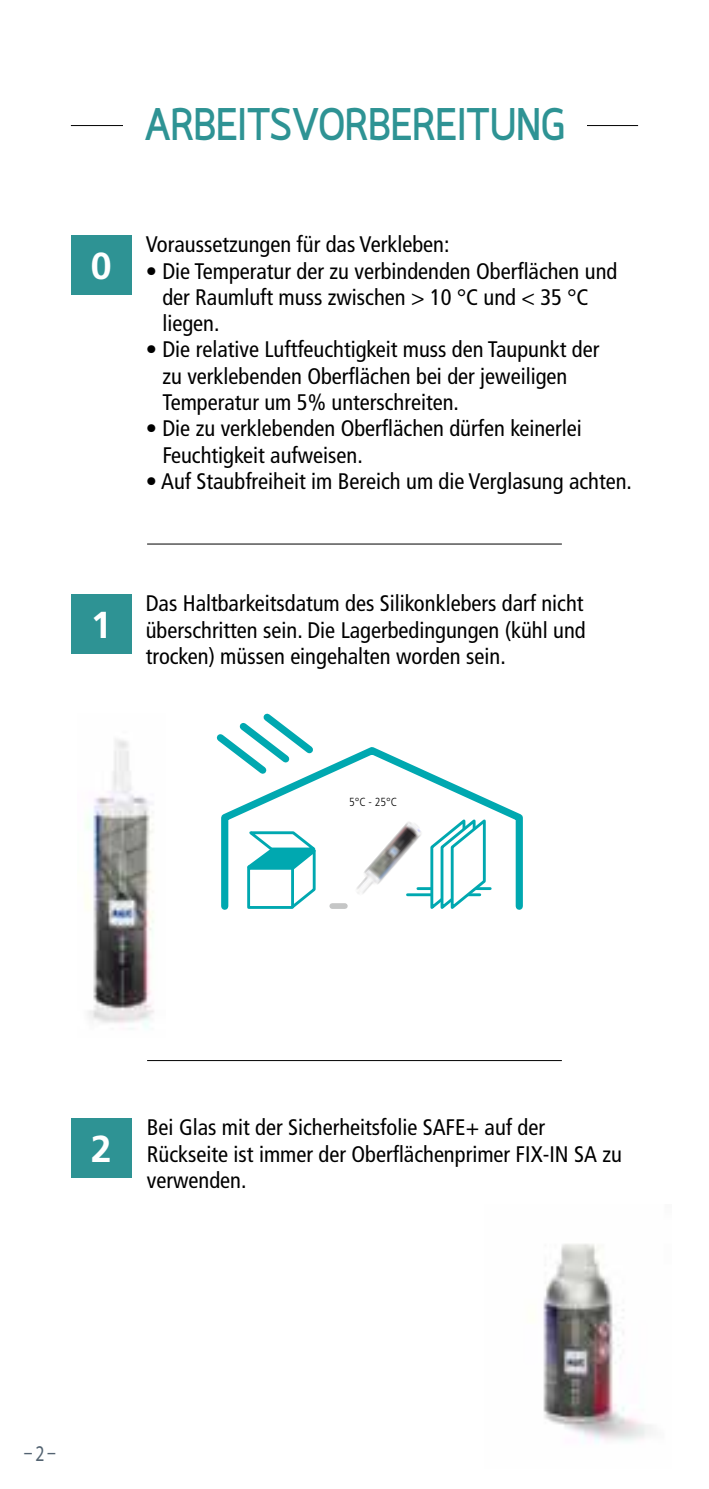
<style>
.page{position:relative;width:709px;height:1489px;background:#fff}
.page>*{position:absolute;margin:0;border:0;box-sizing:border-box;transform-origin:0 0}
.t1{font:700 45px "Quark";color:#2e9394;scale:.9 1}
.t2{font:700 37.5px "Frutiger LT Std";color:#fff}
.t3{font:condensed 22.5px/26.2px "Frutiger LT Std";color:#000}
.t4{font:22.5px "Myriad Pro";color:#536371;scale:.78 1}
.t5{font:300 condensed 11.75px "Frutiger LT Std";color:#000}
</style>
<div class="page">
<img style="left:543px;top:1243px;width:108px;height:200px">
<img style="left:85px;top:739px;width:69px;height:290px">
<svg style="left:221px;top:747px;width:302px;height:163px"></svg>
<svg style="left:216px;top:713px;width:103px;height:67px"></svg>
<svg style="left:240px;top:829px;width:83px;height:81px"></svg>
<hr style="left:418px;top:887px;width:72px;height:3px;background:#00a8b0">
<svg style="left:440px;top:814px;width:47px;height:96px"></svg>
<img style="left:327px;top:797px;width:113px;height:113px">
<div style="left:332px;top:903px;width:13px;height:5px;background:#c5c6c6"></div>
<div style="left:71px;top:235px;width:60px;height:59px;background:#2e9394"></div>
<div style="left:71px;top:594px;width:60px;height:59px;background:#2e9394"></div>
<div style="left:71px;top:1118px;width:60px;height:59px;background:#2e9394"></div>
<hr style="left:71px;top:125px;width:567px;height:1px;background:#000">
<hr style="left:147px;top:1060px;width:415px;height:1px;background:#000">
<hr style="left:147px;top:543px;width:415px;height:1px;background:#000">
<div style="left:123px;top:106px;width:464px;height:34px;background:#fff"></div>
<h1 class="t1" style="left:145px;top:98px;width:469px">ARBEITSVORBEREITUNG</h1>
<h2 class="t2" style="left:91px;top:244px;width:22px">0</h2>
<p class="t3" style="left:146px;top:231px;width:305px">Voraussetzungen für das Verkleben:</p>
<p class="t3" style="left:162px;top:258px;width:456px;text-indent:-17px">• Die Temperatur der zu verbindenden Oberflächen und der Raumluft muss zwischen &gt; 10 °C und &lt; 35 °C liegen.</p>
<p class="t3" style="left:162px;top:336px;width:438px;text-indent:-17px">• Die relative Luftfeuchtigkeit muss den Taupunkt der zu verklebenden Oberflächen bei der jeweiligen<br>Temperatur um 5% unterschreiten.</p>
<p class="t3" style="left:162px;top:415px;width:421px;text-indent:-17px">• Die zu verklebenden Oberflächen dürfen keinerlei<br>Feuchtigkeit aufweisen.</p>
<p class="t3" style="left:146px;top:468px;width:488px">• Auf Staubfreiheit im Bereich um die Verglasung achten.</p>
<h2 class="t2" style="left:91px;top:603px;width:22px">1</h2>
<p class="t3" style="left:146px;top:590px;width:441px;text-align:justify">Das Haltbarkeitsdatum des Silikonklebers darf nicht überschritten sein. Die Lagerbedingungen (kühl und trocken) müssen eingehalten worden sein.</p>
<p class="t5" style="left:349px;top:795px;width:49px">5°C - 25°C</p>
<h2 class="t2" style="left:91px;top:1126px;width:22px">2</h2>
<p class="t3" style="left:147px;top:1114px;width:476px">Bei Glas mit der Sicherheitsfolie SAFE+ auf der<br>Rückseite ist immer der Oberflächenprimer FIX-IN SA zu verwenden.</p>
<p class="t4" style="left:24px;top:1439px;width:42px">–2–</p>
</div>
